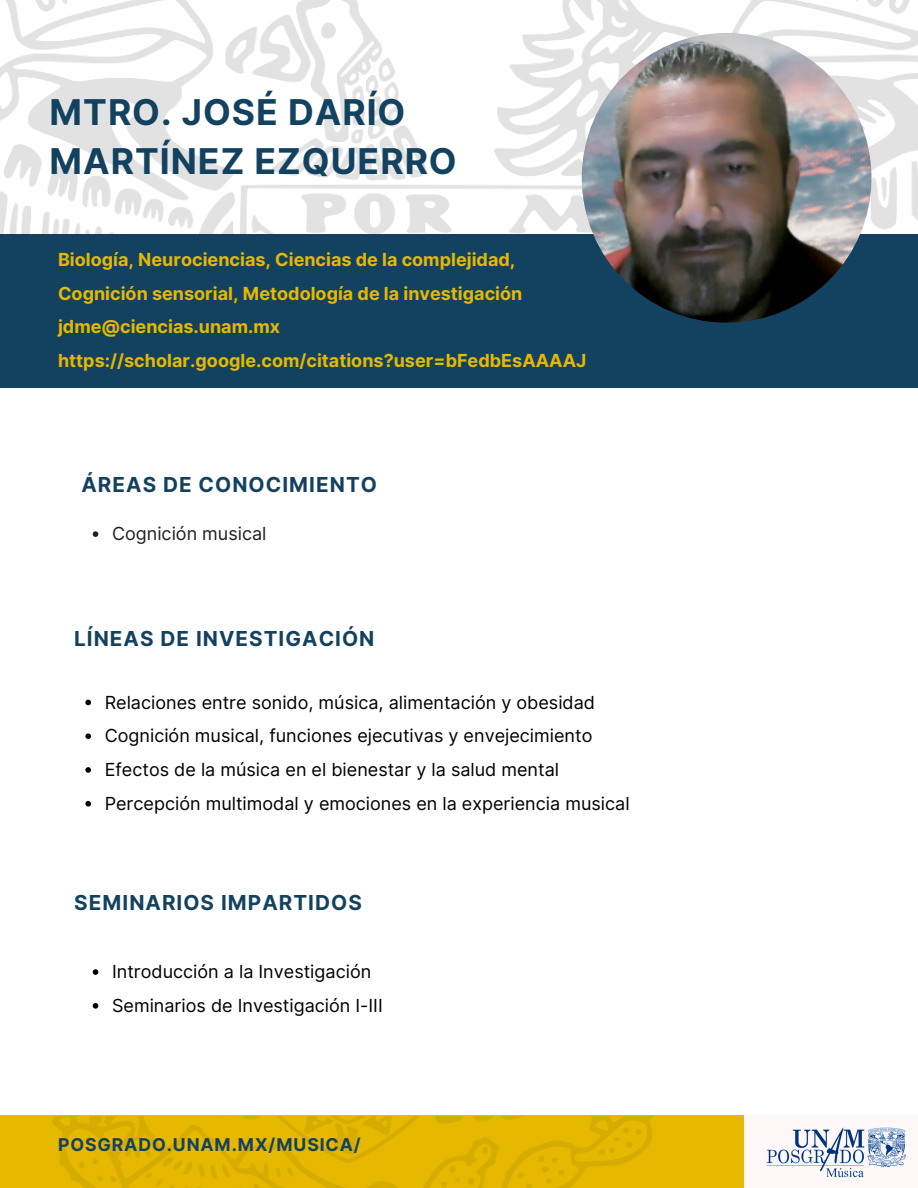
<style>
.page{position:relative;width:918px;height:1188px;background:#fff}
.page>*{position:absolute;margin:0;border:0;box-sizing:border-box;transform-origin:0 0}
.t1{font:700 35.55px/49.5px "Inter";letter-spacing:.025em;color:#134261}
.t2{font:700 20.7px "Inter";letter-spacing:.05em;color:#134261}
.t3{font:18px/33.8px "Inter";color:#000}
.t4{font:700 18px/33.8px "Inter";color:#e6b800}
.t5{font:18px "Inter";color:#202021}
.t6{font:700 17.7px "Inter";letter-spacing:.05em;color:#134261}
</style>
<div class="page">
<div style="left:0;top:1115px;width:751px;height:73px;background:linear-gradient(to right,#e2b400,#e4b703)"></div>
<div style="left:0;top:234px;width:918px;height:153px;background:#134261"></div>
<img style="left:0;top:0;width:918px;height:234px">
<img style="left:582px;top:33px;width:289px;height:290px;border-radius:50%">
<img style="left:745px;top:1115px;width:161px;height:73px">
<svg style="left:93px;top:531px;width:5px;height:6px"></svg>
<svg style="left:85px;top:700px;width:6px;height:5px"></svg>
<svg style="left:85px;top:733px;width:6px;height:6px"></svg>
<svg style="left:85px;top:767px;width:6px;height:6px"></svg>
<svg style="left:85px;top:801px;width:6px;height:6px"></svg>
<svg style="left:93px;top:969px;width:5px;height:6px"></svg>
<svg style="left:93px;top:1003px;width:5px;height:6px"></svg>
<h1 class="t1" style="left:49px;top:87px;width:409px">MTRO. JOSÉ DARÍO<br>MARTÍNEZ EZQUERRO</h1>
<p class="t4" style="left:58px;top:242px;width:530px">Biología, Neurociencias, Ciencias de la complejidad, Cognición sensorial, Metodología de la investigación jdme@ciencias.unam.mx https://scholar.google.com/citations?user=bFedbEsAAAAJ</p>
<p class="t2" style="left:81px;top:472px;width:297px">ÁREAS DE CONOCIMIENTO</p>
<p class="t5" style="left:112px;top:523px;width:156px">Cognición musical</p>
<p class="t2" style="left:74px;top:626px;width:302px">LÍNEAS DE INVESTIGACIÓN</p>
<p class="t3" style="left:105px;top:685px;width:526px">Relaciones entre sonido, música, alimentación y obesidad Cognición musical, funciones ejecutivas y envejecimiento Efectos de la música en el bienestar y la salud mental Percepción multimodal y emociones en la experiencia musical</p>
<p class="t2" style="left:74px;top:891px;width:289px">SEMINARIOS IMPARTIDOS</p>
<p class="t3" style="left:112px;top:955px;width:272px">Introducción a la Investigación<br>Seminarios de Investigación I-III</p>
<p class="t6" style="left:58px;top:1134px;width:304px">POSGRADO.UNAM.MX/MUSICA/</p>
</div>
